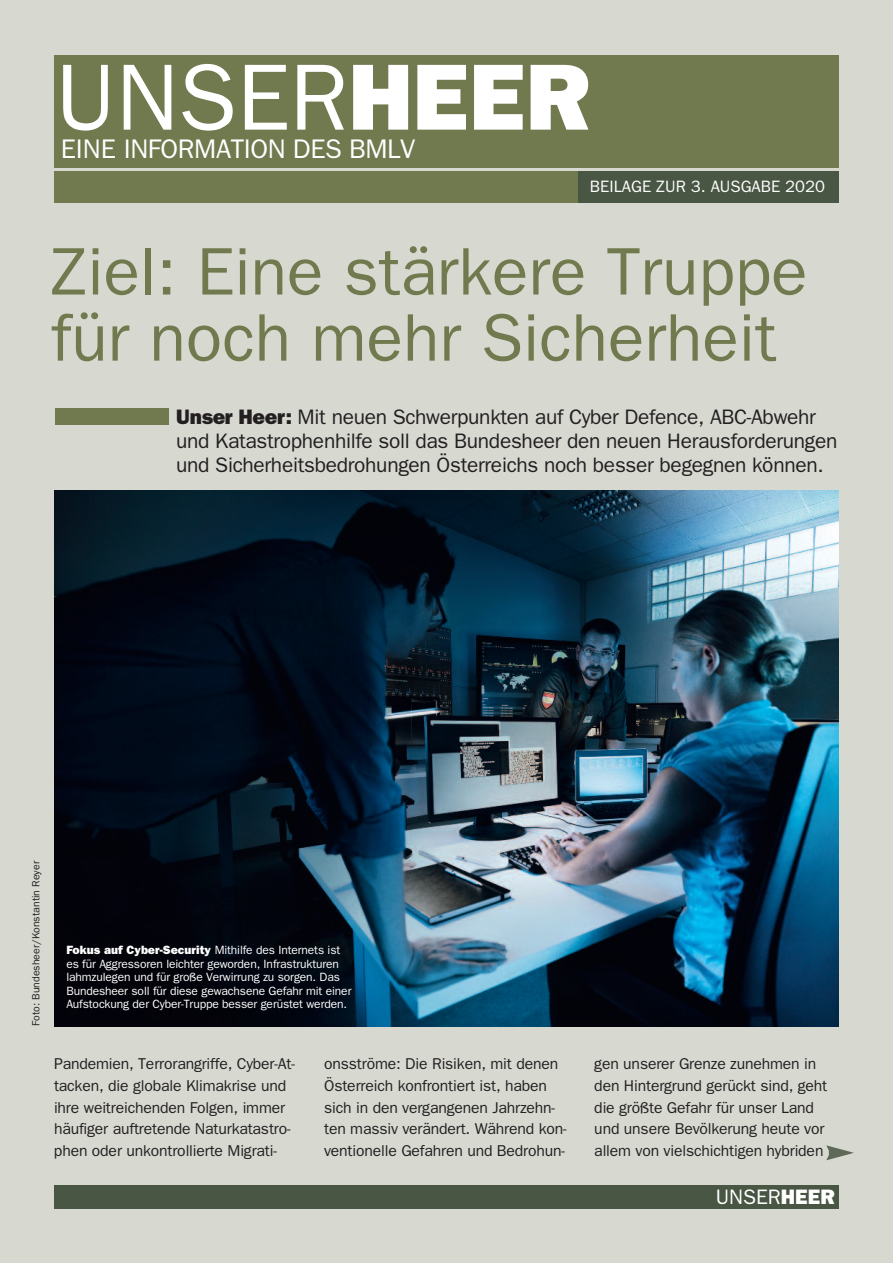
<style>
.page{position:relative;width:893px;height:1263px;background:#d7d9d1}
.page>*{position:absolute;margin:0;border:0;box-sizing:border-box;transform-origin:0 0}
.t1{font:94.35px "Franklin Gothic";color:#fff}
.t2{font:67.5px/66.2px "Franklin Gothic";color:#707a4e}
.t3{font:27px "Franklin Gothic";letter-spacing:-.015em;color:#fff}
.t4{font:21px/24px "Franklin Gothic";letter-spacing:-.015em;color:#231f20}
.t5{font:21px "Franklin Gothic";color:#fff}
.t6{font:16.5px "Franklin Gothic";color:#fff}
.t7{font:15.75px/21.6px "Franklin Gothic";letter-spacing:-.01em;color:#231f20}
.t8{font:12px/13.5px "Franklin Gothic";letter-spacing:-.01em;color:#fff}
.t9{font:10.5px "Franklin Gothic";color:#231f20}
.s1{font-weight:800}
</style>
<div class="page">
<div style="left:54px;top:55px;width:785px;height:112px;background:#707a4e"></div>
<div style="left:54px;top:171px;width:785px;height:31px;background:#707a4e"></div>
<div style="left:578px;top:171px;width:261px;height:31px;background:#485643"></div>
<div style="left:54px;top:1186px;width:785px;height:23px;background:#485643"></div>
<div style="left:55px;top:408px;width:113px;height:16px;background:#707a4e"></div>
<img style="left:54px;top:490px;width:785px;height:536px">
<svg style="left:826px;top:1145px;width:28px;height:15px"></svg>
<h1 class="t1" style="left:56px;top:43px;width:536px">UNSER<span class="s1">HEER</span></h1>
<h3 class="t3" style="left:61px;top:133px;width:356px">EINE INFORMATION DES BMLV</h3>
<p class="t6" style="left:590px;top:177px;width:236px">BEILAGE ZUR 3. AUSGABE 2020</p>
<h2 class="t2" style="left:51px;top:237px;width:758px">Ziel: Eine stärkere Truppe für noch mehr Sicherheit</h2>
<h3 class="t4" style="left:176px;top:405px;width:663px"><span class="s1">Unser Heer:</span> Mit neuen Schwerpunkten auf Cyber Defence, ABC-Abwehr und Katastrophenhilfe soll das Bundesheer den neuen Herausforderungen und Sicherheitsbedrohungen Österreichs noch besser begegnen können.</h3>
<p class="t9" style="left:30px;top:1026px;width:166px;rotate:-90deg">Foto: Bundesheer/Konstantin Reyer</p>
<p class="t8" style="left:66px;top:943px;width:287px"><span class="s1">Fokus auf Cyber-Security</span> Mithilfe des Internets ist es für Aggressoren leichter geworden, Infrastrukturen lahmzulegen und für große Verwirrung zu sorgen. Das Bundesheer soll für diese gewachsene Gefahr mit einer Aufstockung der Cyber-Truppe besser gerüstet werden.</p>
<p class="t7" style="left:54px;top:1053px;width:242px">Pandemien, Terrorangriffe, Cyber-At&shy;tacken, die globale Klimakrise und ihre weitreichenden Folgen, immer häufiger auftretende Naturkatastro&shy;phen oder unkontrollierte Migrati-</p>
<p class="t7" style="left:324px;top:1053px;width:244px">onsströme: Die Risiken, mit denen Österreich konfrontiert ist, haben sich in den vergangenen Jahrzehn&shy;ten massiv verändert. Während kon&shy;ventionelle Gefahren und Bedrohun-</p>
<p class="t7" style="left:594px;top:1053px;width:234px">gen unserer Grenze zunehmen in den Hintergrund gerückt sind, geht die größte Gefahr für unser Land und unsere Bevölkerung heute vor allem von vielschichtigen hybriden</p>
<h3 class="t5" style="left:716px;top:1185px;width:120px">UNSER<span class="s1">HEER</span></h3>
</div>
